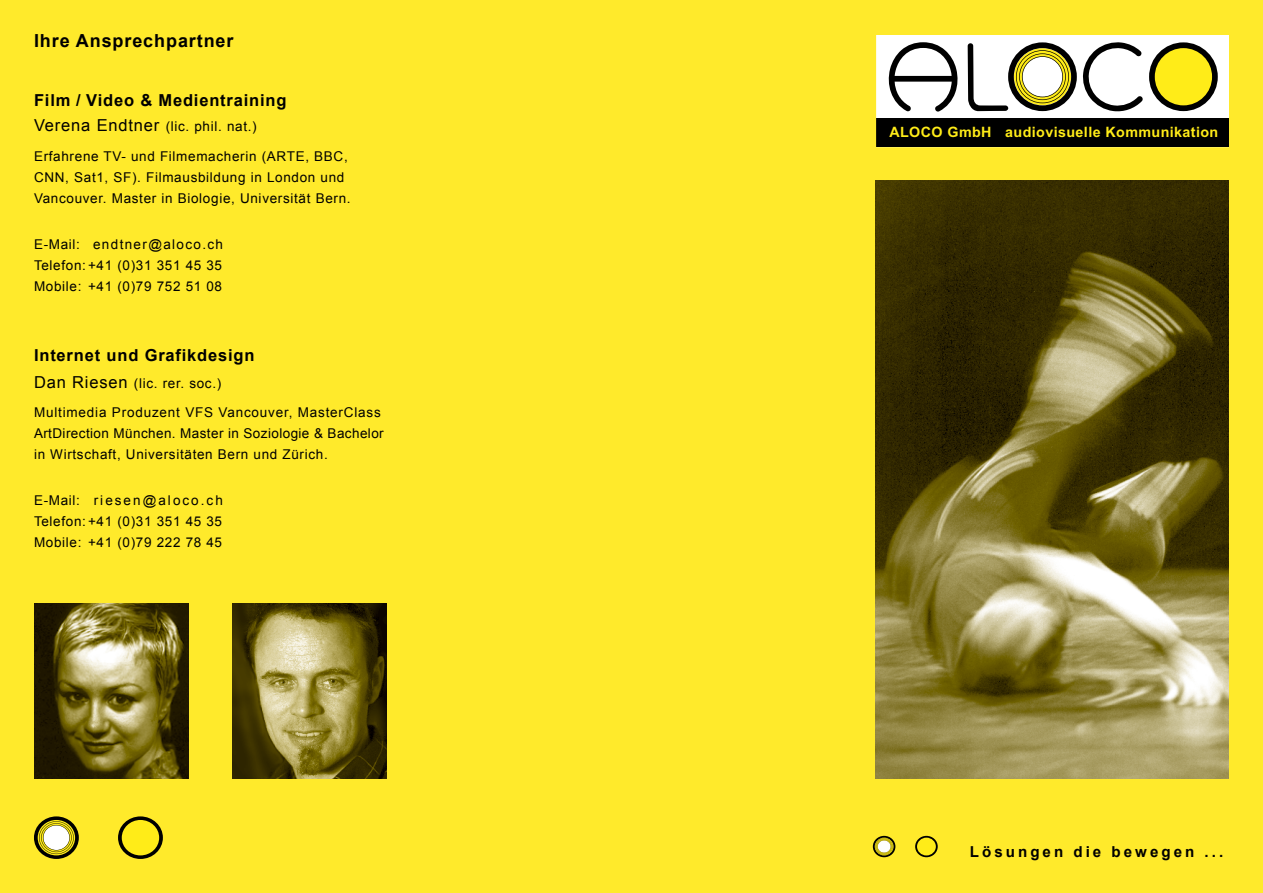
<style>
.page{position:relative;width:1263px;height:893px;background:#ffea2b}
.page>*{position:absolute;margin:0;border:0;box-sizing:border-box;transform-origin:0 0}
.header_gross{font:700 18px "Arial";letter-spacing:.05em;color:#000}
.header2{font:700 16.5px "Arial";letter-spacing:.05em;color:#000}
.t1{font:700 15.15px "Arial";letter-spacing:.2em;color:#000}
.t2{font:700 14.25px "Arial";letter-spacing:.03em;color:#ffec18}
.header2-2{font:13.5px/21px "Arial";letter-spacing:.05em;color:#000}
.header2-3{font:13.5px "Arial";letter-spacing:.1em;color:#000}
.header2-4{font:13.5px "Arial";letter-spacing:.15em;color:#000}
.s1{font-size:16.5px}
</style>
<div class="page">
<svg style="left:915px;top:836px;width:23px;height:21px"></svg>
<svg style="left:873px;top:836px;width:22px;height:21px"></svg>
<svg style="left:118px;top:816px;width:45px;height:43px"></svg>
<svg style="left:34px;top:816px;width:45px;height:43px"></svg>
<img style="left:876px;top:180px;width:352px;height:598px">
<svg style="left:876px;top:35px;width:353px;height:112px"></svg>
<img style="left:34px;top:603px;width:154px;height:175px">
<img style="left:233px;top:603px;width:154px;height:175px">
<p class="header_gross" style="left:34px;top:29px;width:201px">Ihre Ansprechpartner</p>
<p class="header2" style="left:34px;top:89px;width:254px">Film / Video &amp; Medientraining</p>
<p class="header2-2" style="left:34px;top:116px;width:224px"><span class="s1">Verena Endtner</span> (lic. phil. nat.)</p>
<p class="header2-2" style="left:34px;top:146px;width:318px">Erfahrene TV- und Filmemacherin (ARTE, BBC,<br>CNN, Sat1, SF). Filmausbildung in London und<br>Vancouver. Master in Biologie, Universität Bern.</p>
<p class="header2-3" style="left:34px;top:235px;width:191px">E-Mail: endtner@aloco.ch</p>
<p class="header2-2" style="left:34px;top:255px;width:190px">Telefon:+41 (0)31 351 45 35</p>
<p class="header2-2" style="left:34px;top:276px;width:190px">Mobile: +41 (0)79 752 51 08</p>
<p class="header2" style="left:34px;top:344px;width:222px">Internet und Grafikdesign</p>
<p class="header2-2" style="left:34px;top:373px;width:189px"><span class="s1">Dan Riesen</span> (lic. rer. soc.)</p>
<p class="header2-2" style="left:34px;top:402px;width:351px">Multimedia Produzent VFS Vancouver, MasterClass<br>ArtDirection München. Master in Soziologie &amp; Bachelor in Wirtschaft, Universitäten Bern und Zürich.</p>
<p class="header2-4" style="left:34px;top:492px;width:190px">E-Mail: riesen@aloco.ch</p>
<p class="header2-2" style="left:34px;top:511px;width:190px">Telefon:+41 (0)31 351 45 35</p>
<p class="header2-2" style="left:34px;top:532px;width:190px">Mobile: +41 (0)79 222 78 45</p>
<p class="t2" style="left:889px;top:123px;width:330px">ALOCO GmbH audiovisuelle Kommunikation</p>
<p class="t1" style="left:970px;top:841px;width:255px">Lösungen die bewegen ...</p>
</div>
